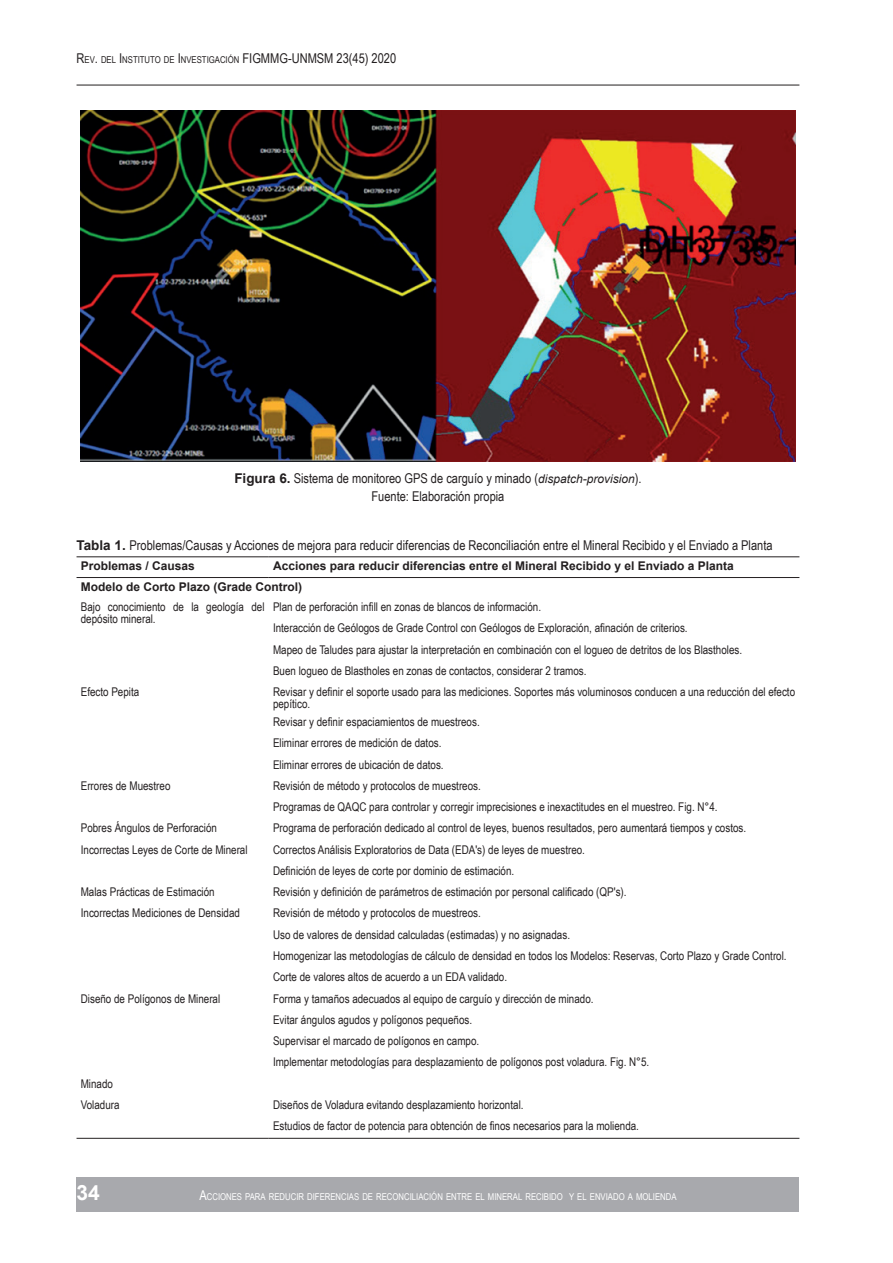
<style>
.page{position:relative;width:893px;height:1263px;background:#fff}
.page>*{position:absolute;margin:0;border:0;box-sizing:border-box;transform-origin:0 0}
.t1{font:700 21px "Arial";color:#fff}
.t2{font:13.5px/18px "Arial Narrow";color:#231f20;text-align:center}
.t3{font:13.5px "Arial Narrow";color:#231f20}
.t4{font:12px/21.3px "Arial Narrow";color:#231f20}
.t5{font:700 12px/20.7px "Arial";color:#231f20}
.t6{font:9.45px "Arial Narrow";color:#fff}
.t7{font:9.45px "Arial Narrow";color:#231f20}
.s1{font-size:13.5px}
.s2{font-family:"Arial";font-weight:700}
.s3{font-family:"Arial";font-style:italic;font-size:12px}
</style>
<div class="page">
<div style="left:77px;top:1178px;width:722px;height:34px;background:#a8a9ad"></div>
<hr style="left:77px;top:85px;width:722px;height:1px;background:#231f20">
<img style="left:81px;top:110px;width:714px;height:351px">
<hr style="left:77px;top:556px;width:192px;height:1px;background:#231f20">
<hr style="left:269px;top:556px;width:530px;height:1px;background:#231f20">
<hr style="left:77px;top:577px;width:192px;height:1px;background:#231f20">
<hr style="left:269px;top:577px;width:530px;height:1px;background:#231f20">
<hr style="left:77px;top:1138px;width:192px;height:1px;background:#231f20">
<hr style="left:269px;top:1138px;width:530px;height:1px;background:#231f20">
<p class="t7" style="left:77px;top:53px;width:175px"><span class="s1">R</span>EV<span class="s1">.</span> DEL <span class="s1">I</span> NSTITUTO DE <span class="s1">I</span> NVESTIGACIÓN <span class="s1">FIGMMG</span></p>
<p class="t3" style="left:288px;top:48px;width:13px">-UNMSM</p>
<p class="t3" style="left:337px;top:48px;width:61px">23(45) 2020</p>
<p class="t2" style="left:234px;top:469px;width:409px"><span class="s2">Figura 6.</span> Sistema de monitoreo GPS de carguío y minado (<span class="s3">dispatch-provision</span>).<br>Fuente: Elaboración propia</p>
<p class="t2" style="left:77px;top:536px;width:698px"><span class="s2">Tabla 1.</span> Problemas/Causas y Acciones de mejora para reducir diferencias de Reconciliación entre el Mineral Recibido y el Enviado a Planta</p>
<p class="t5" style="left:81px;top:555px;width:116px">Problemas / Causas</p>
<p class="t5" style="left:81px;top:555px;width:655px;text-indent:192px">Acciones para reducir diferencias entre el Mineral Recibido y el Enviado a Planta<br>Modelo de Corto Plazo (Grade Control)</p>
<p class="t4" style="left:81px;top:600px;width:185px;line-height:12px">Bajo conocimiento de la geología del depósito mineral.</p>
<p class="t4" style="left:273px;top:596px;width:471px">Plan de perforación infill en zonas de blancos de información.<br>Interacción de Geólogos de Grade Control con Geólogos de Exploración, afinación de criterios.<br>Mapeo de Taludes para ajustar la interpretación en combinación con el logueo de detritos de los Blastholes.<br>Buen logueo de Blastholes en zonas de contactos, considerar 2 tramos.</p>
<p class="t4" style="left:81px;top:681px;width:60px">Efecto Pepita</p>
<p class="t4" style="left:273px;top:686px;width:524px;line-height:12px">Revisar y definir el soporte usado para las mediciones. Soportes más voluminosos conducen a una reducción del efecto pepítico.</p>
<p class="t4" style="left:273px;top:711px;width:208px">Revisar y definir espaciamientos de muestreos.<br>Eliminar errores de medición de datos.<br>Eliminar errores de ubicación de datos.</p>
<p class="t4" style="left:81px;top:774px;width:91px">Errores de Muestreo</p>
<p class="t4" style="left:273px;top:774px;width:446px">Revisión de método y protocolos de muestreos.<br>Programas de QAQC para controlar y corregir imprecisiones e inexactitudes en el muestreo. Fig. N°4.</p>
<p class="t4" style="left:81px;top:817px;width:138px">Pobres Ángulos de Perforación</p>
<p class="t4" style="left:273px;top:817px;width:475px">Programa de perforación dedicado al control de leyes, buenos resultados, pero aumentará tiempos y costos.</p>
<p class="t4" style="left:81px;top:838px;width:168px">Incorrectas Leyes de Corte de Mineral</p>
<p class="t4" style="left:273px;top:838px;width:313px">Correctos Análisis Exploratorios de Data (EDA's) de leyes de muestreo.<br>Definición de leyes de corte por dominio de estimación.</p>
<p class="t4" style="left:81px;top:881px;width:135px">Malas Prácticas de Estimación</p>
<p class="t4" style="left:273px;top:881px;width:355px">Revisión y definición de parámetros de estimación por personal calificado (QP's).</p>
<p class="t4" style="left:81px;top:902px;width:161px">Incorrectas Mediciones de Densidad</p>
<p class="t4" style="left:273px;top:902px;width:515px">Revisión de método y protocolos de muestreos.<br>Uso de valores de densidad calculadas (estimadas) y no asignadas.<br>Homogenizar las metodologías de cálculo de densidad en todos los Modelos: Reservas, Corto Plazo y Grade Control.<br>Corte de valores altos de acuerdo a un EDA validado.</p>
<p class="t4" style="left:81px;top:987px;width:141px">Diseño de Polígonos de Mineral</p>
<p class="t4" style="left:273px;top:987px;width:378px">Forma y tamaños adecuados al equipo de carguío y dirección de minado.<br>Evitar ángulos agudos y polígonos pequeños.<br>Supervisar el marcado de polígonos en campo.<br>Implementar metodologías para desplazamiento de polígonos post voladura. Fig. N°5.</p>
<p class="t4" style="left:81px;top:1072px;width:40px">Minado<br>Voladura</p>
<p class="t4" style="left:273px;top:1093px;width:367px">Diseños de Voladura evitando desplazamiento horizontal.<br>Estudios de factor de potencia para obtención de finos necesarios para la molienda.</p>
<h1 class="t1" style="left:77px;top:1178px;width:25px">34</h1>
<p class="t6" style="left:199px;top:1189px;width:479px"><span class="s1">A</span>CCIONES PARA REDUCIR DIFERENCIAS DE RECONCILIACIÓN ENTRE EL MINERAL RECIBIDO Y EL ENVIADO A MOLIENDA</p>
</div>
